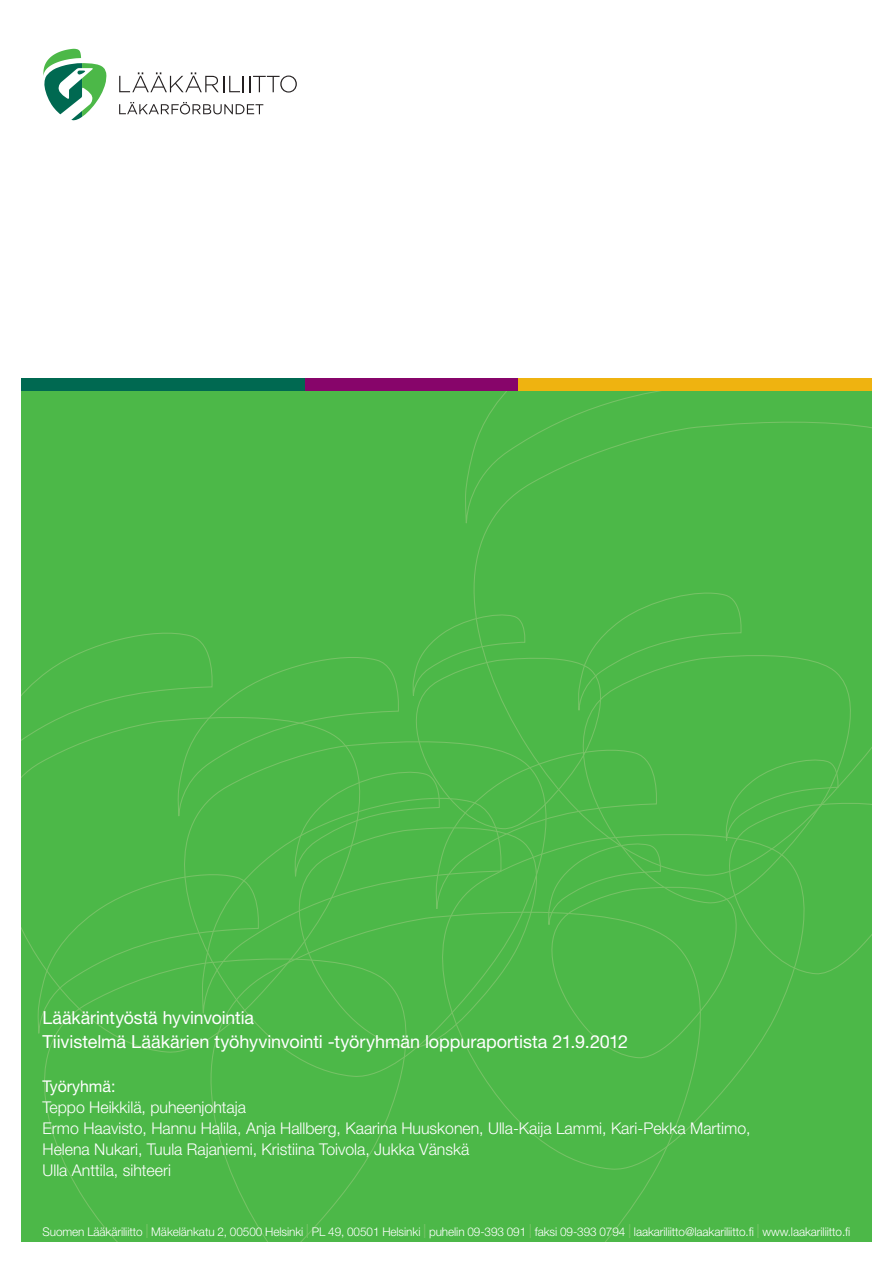
<style>
.page{position:relative;width:893px;height:1263px;background:#fff}
.page>*{position:absolute;margin:0;border:0;box-sizing:border-box;transform-origin:0 0}
.t1{font:18px/24px "Helvetica Neue";letter-spacing:-.005em;color:#fff}
.t2{font:300 16.2px/21px "Helvetica Neue";color:#fff}
.t3{font:16.2px "Helvetica Neue";color:#fff}
.t4{font:300 12px "Helvetica Neue";letter-spacing:-.005em;color:#fff}
.s1{font-size:19.5px;color:#76c266}
</style>
<div class="page">
<div style="left:446px;top:378px;width:426px;height:13px;background:#efb310"></div>
<div style="left:21px;top:391px;width:851px;height:851px;background:#4cb848"></div>
<svg style="left:465px;top:391px;width:304px;height:132px"></svg>
<svg style="left:472px;top:1059px;width:277px;height:112px"></svg>
<svg style="left:44px;top:1059px;width:361px;height:183px"></svg>
<svg style="left:21px;top:587px;width:851px;height:472px"></svg>
<div style="left:21px;top:378px;width:284px;height:13px;background:#006951"></div>
<div style="left:305px;top:378px;width:212px;height:13px;background:#87056a"></div>
<svg style="left:119px;top:72px;width:178px;height:21px"></svg>
<svg style="left:119px;top:102px;width:144px;height:12px"></svg>
<svg style="left:43px;top:49px;width:63px;height:71px"></svg>
<p class="t1" style="left:43px;top:1005px;width:587px">Lääkärintyöstä hyvinvointia<br>Tiivistelmä Lääkärien työhyvinvointi -työryhmän loppuraportista 21.9.2012</p>
<p class="t3" style="left:43px;top:1077px;width:74px">Työryhmä:</p>
<p class="t2" style="left:43px;top:1096px;width:710px">Teppo Heikkilä, puheenjohtaja<br>Ermo Haavisto, Hannu Halila, Anja Hallberg, Kaarina Huuskonen, Ulla-Kaija Lammi, Kari-Pekka Martimo, Helena Nukari, Tuula Rajaniemi, Kristiina Toivola, Jukka Vänskä<br>Ulla Anttila, sihteeri</p>
<p class="t4" style="left:43px;top:1224px;width:809px">Suomen Lääkäriliitto <span class="s1">I</span> Mäkelänkatu 2, 00500 Helsinki <span class="s1">I</span> PL 49, 00501 Helsinki <span class="s1">I</span> puhelin 09-393 091 <span class="s1">I</span> faksi 09-393 0794 <span class="s1">I</span> laakariliitto@laakariliitto.fi <span class="s1">I</span> www.laakariliitto.fi</p>
</div>
